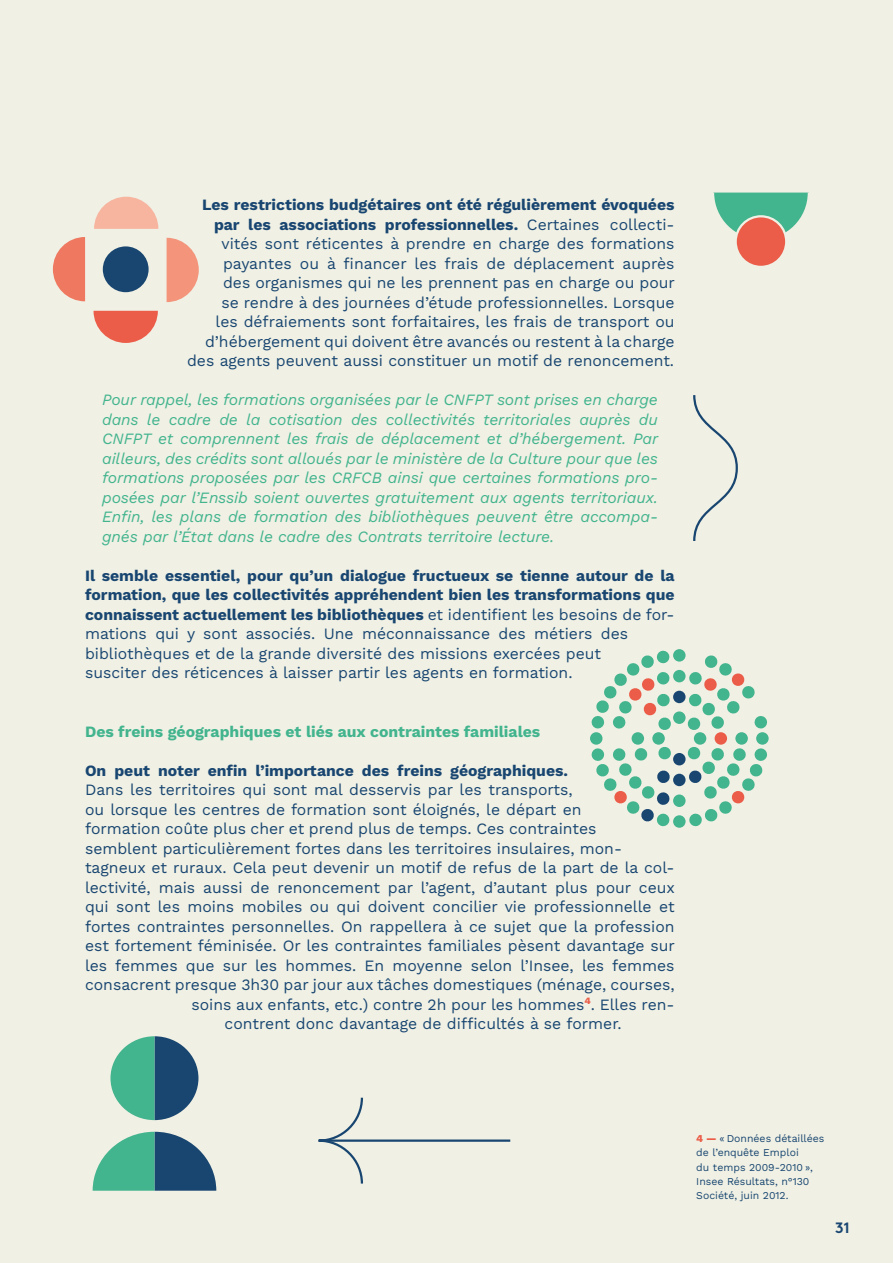
<style>
.page{position:relative;width:893px;height:1263px;background:#f0f0e4}
.page>*{position:absolute;margin:0;border:0;box-sizing:border-box;transform-origin:0 0}
.TXT_Courant{font:15.75px/19.5px "Work Sans";color:#194671;text-align:right}
.TXT_Courant-2{font:italic 15.75px/19.5px "Work Sans";letter-spacing:-.005em;color:#42b48e;text-align:justify}
.TXT_Courant-3{font:700 15.75px "Work Sans";color:#42b48e}
.TXT_Courant-4{font:700 15.75px "Work Sans";color:#194671}
.t1{font:15px "Brown Bold Alt";color:#194671}
.TXT_Notes{font:10.5px/14.2px "Work Sans";color:#194671}
.s1{font-weight:700}
.s2{font-weight:800;color:#eb5d48}
</style>
<div class="page">
<svg style="left:713px;top:192px;width:96px;height:41px"></svg>
<div style="left:736px;top:216px;width:50px;height:51px;background:#eb5d48;border-radius:50%"></div>
<div style="left:734px;top:215px;width:53px;height:53px;border:2px solid #f0f0e4;border-radius:50%"></div>
<svg style="left:94px;top:311px;width:64px;height:32px"></svg>
<svg style="left:167px;top:238px;width:32px;height:64px"></svg>
<svg style="left:94px;top:197px;width:64px;height:32px"></svg>
<svg style="left:53px;top:237px;width:32px;height:64px"></svg>
<div style="left:103px;top:246px;width:46px;height:46px;background:#194671;border-radius:50%"></div>
<svg style="left:693px;top:395px;width:45px;height:146px"></svg>
<svg style="left:318px;top:1097px;width:45px;height:87px"></svg>
<div style="left:673px;top:711px;width:13px;height:13px;background:#42b48e;border-radius:50%"></div>
<div style="left:673px;top:753px;width:13px;height:12px;background:#194671;border-radius:50%"></div>
<div style="left:632px;top:732px;width:12px;height:13px;background:#42b48e;border-radius:50%"></div>
<div style="left:652px;top:732px;width:13px;height:13px;background:#42b48e;border-radius:50%"></div>
<div style="left:694px;top:732px;width:12px;height:13px;background:#42b48e;border-radius:50%"></div>
<div style="left:673px;top:691px;width:13px;height:12px;background:#194671;border-radius:50%"></div>
<div style="left:673px;top:670px;width:13px;height:12px;background:#42b48e;border-radius:50%"></div>
<div style="left:673px;top:649px;width:13px;height:13px;background:#42b48e;border-radius:50%"></div>
<div style="left:590px;top:732px;width:12px;height:13px;background:#42b48e;border-radius:50%"></div>
<div style="left:673px;top:815px;width:13px;height:13px;background:#42b48e;border-radius:50%"></div>
<div style="left:756px;top:732px;width:13px;height:13px;background:#42b48e;border-radius:50%"></div>
<svg style="left:591px;top:650px;width:80px;height:80px"></svg>
<div style="left:673px;top:794px;width:13px;height:13px;background:#42b48e;border-radius:50%"></div>
<div style="left:735px;top:732px;width:13px;height:13px;background:#42b48e;border-radius:50%"></div>
<svg style="left:591px;top:747px;width:80px;height:80px"></svg>
<div style="left:673px;top:774px;width:13px;height:12px;background:#194671;border-radius:50%"></div>
<svg style="left:687px;top:747px;width:80px;height:80px"></svg>
<div style="left:715px;top:732px;width:12px;height:13px;background:#eb5d48;border-radius:50%"></div>
<svg style="left:687px;top:655px;width:80px;height:75px"></svg>
<svg style="left:110px;top:1036px;width:88px;height:84px"></svg>
<svg style="left:93px;top:1132px;width:123px;height:59px"></svg>
<hr style="left:325px;top:1139px;width:185px;height:3px;background:#194671">
<p class="TXT_Courant" style="left:187px;top:194px;width:489px"><span class="s1">Les restrictions budgétaires ont été régulièrement évoquées par les associations professionnelles.</span> Certaines collecti&shy;vités sont réticentes à prendre en charge des formations payantes ou à financer les frais de déplacement auprès<br>des organismes qui ne les prennent pas en charge ou pour<br>se rendre à des journées d’étude professionnelles. Lorsque<br>les défraiements sont forfaitaires, les frais de transport ou d’hébergement qui doivent être avancés ou restent à la charge des agents peuvent aussi constituer un motif de renoncement.</p>
<p class="TXT_Courant-2" style="left:102px;top:389px;width:558px">Pour rappel, les formations organisées par le CNFPT sont prises en charge dans le cadre de la cotisation des collectivités territoriales auprès du CNFPT et comprennent les frais de déplacement et d’hébergement. Par ailleurs, des crédits sont alloués par le ministère de la Culture pour que les formations proposées par les CRFCB ainsi que certaines formations pro&shy;posées par l’Enssib soient ouvertes gratuitement aux agents territoriaux.<br>Enfin, les plans de formation des bibliothèques peuvent être accompa&shy;gnés par l’État dans le cadre des Contrats territoire lecture.</p>
<p class="TXT_Courant" style="left:85px;top:565px;width:591px;text-align:left"><span class="s1">Il semble essentiel, pour qu’un dialogue fructueux se tienne autour de la formation, que les collectivités appréhendent bien les transformations que connaissent actuellement les bibliothèques</span> et identifient les besoins de for&shy;mations qui y sont associés. Une méconnaissance des métiers des bibliothèques et de la grande diversité des missions exercées peut<br>susciter des réticences à laisser partir les agents en formation.</p>
<p class="TXT_Courant-3" style="left:85px;top:719px;width:457px">Des freins géographiques et liés aux contraintes familiales</p>
<p class="TXT_Courant-4" style="left:85px;top:758px;width:485px">On peut noter enfin l’importance des freins géographiques.</p>
<p class="TXT_Courant" style="left:85px;top:779px;width:489px">Dans les territoires qui sont mal desservis par les transports,</p>
<p class="TXT_Courant" style="left:85px;top:799px;width:498px">ou lorsque les centres de formation sont éloignés, le départ en</p>
<p class="TXT_Courant" style="left:85px;top:818px;width:513px">formation coûte plus cher et prend plus de temps. Ces contraintes</p>
<p class="TXT_Courant" style="left:85px;top:838px;width:539px">semblent particulièrement fortes dans les territoires insulaires, mon-</p>
<p class="TXT_Courant" style="left:85px;top:857px;width:591px">tagneux et ruraux. Cela peut devenir un motif de refus de la part de la col-</p>
<p class="TXT_Courant" style="left:85px;top:877px;width:591px">lectivité, mais aussi de renoncement par l’agent, d’autant plus pour ceux</p>
<p class="TXT_Courant" style="left:85px;top:896px;width:591px">qui sont les moins mobiles ou qui doivent concilier vie professionnelle et</p>
<p class="TXT_Courant" style="left:85px;top:916px;width:591px">fortes contraintes personnelles. On rappellera à ce sujet que la profession</p>
<p class="TXT_Courant" style="left:85px;top:935px;width:591px">est fortement féminisée. Or les contraintes familiales pèsent davantage sur</p>
<p class="TXT_Courant" style="left:85px;top:955px;width:591px">les femmes que sur les hommes. En moyenne selon l’Insee, les femmes</p>
<p class="TXT_Courant" style="left:85px;top:974px;width:591px">consacrent presque 3h30 par jour aux tâches domestiques (ménage, courses,</p>
<p class="TXT_Courant" style="left:192px;top:994px;width:485px">soins aux enfants, etc.) contre 2h pour les hommes<sup>4</sup>. Elles ren-</p>
<p class="TXT_Courant" style="left:225px;top:1013px;width:399px">contrent donc davantage de difficultés à se former.</p>
<p class="TXT_Notes" style="left:696px;top:1131px;width:130px"><span class="s2">4 —</span> « Données détaillées de l’enquête Emploi<br>du temps 2009-2010 »,<br>Insee Résultats, n°130<br>Société, juin 2012.</p>
<p class="t1" style="left:835px;top:1216px;width:16px">31</p>
</div>
